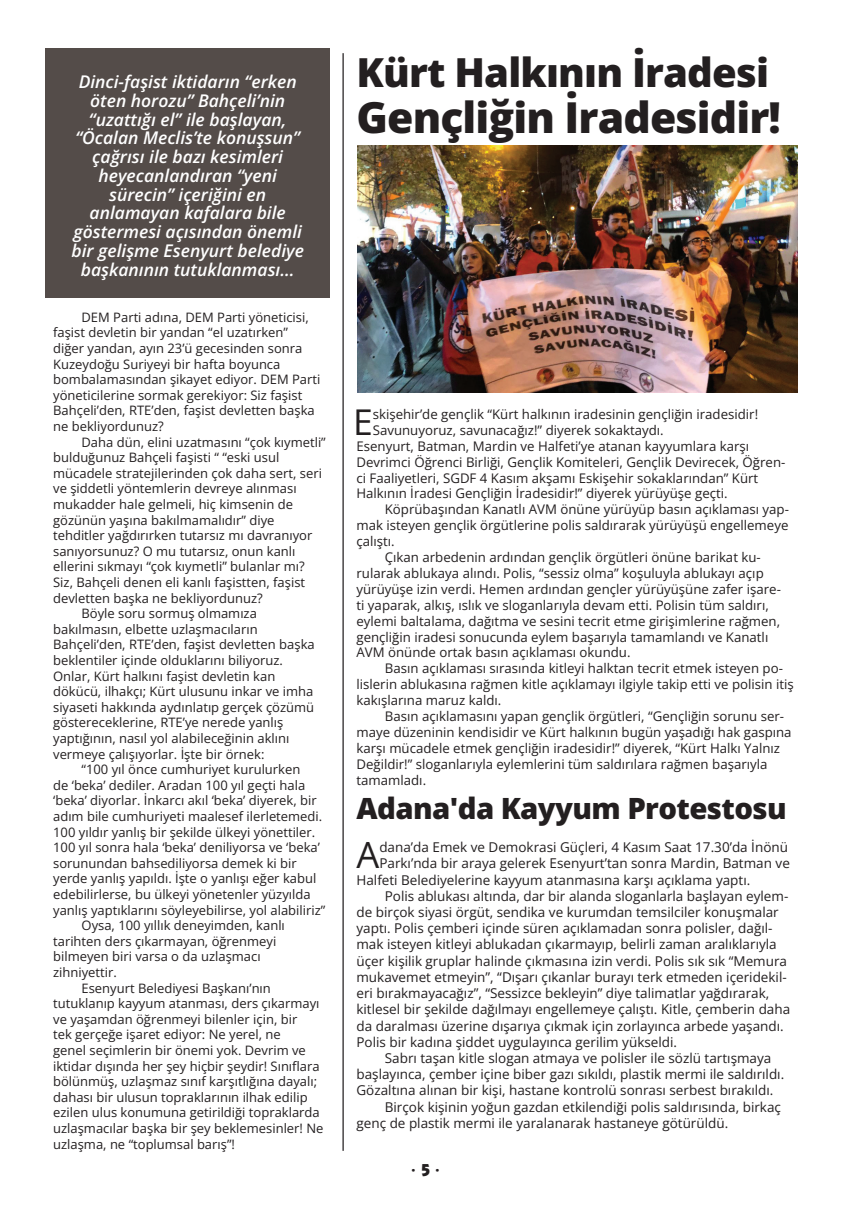
<style>
.page{position:relative;width:851px;height:1205px;background:#fff}
.page>*{position:absolute;margin:0;border:0;box-sizing:border-box;transform-origin:0 0}
.t1{font:42.62px "Open Sans";letter-spacing:-.02em;color:#231f20}
.t2{font:40px "Open Sans";letter-spacing:-.02em;color:#231f20}
.t3{font:36.25px "Open Sans";color:#231f20}
.t4{font:35.5px "Open Sans";color:#231f20}
.t5{font:29.25px "Open Sans";letter-spacing:-.02em;color:#231f20}
.t6{font:italic 17.5px/18.8px "Open Sans";color:#fff;text-align:center}
.t7{font:16.25px "Open Sans";color:#231f20}
.t8{font:13.5px "Open Sans";color:#231f20}
.t9{font:13.25px "Open Sans";color:#231f20}
.t10{font:13px/15.6px "Open Sans";color:#231f20}
.s1{font-family:"Revue BT"}
</style>
<div class="page">
<div style="left:46px;top:48px;width:284px;height:249px;background:#544c49"></div>
<hr style="left:342px;top:53px;width:1px;height:1098px;background:#231f20">
<img style="left:357px;top:145px;width:439px;height:247px">
<p class="t6" style="left:71px;top:72px;width:234px">Dinci-faşist iktidarın “erken öten horozu” Bahçeli’nin “uzattığı el” ile başlayan, “Öcalan Meclis’te konuşsun” çağrısı ile bazı kesimleri heyecanlandıran “yeni sürecin” içeriğini en anlamayan kafalara bile göstermesi açısından önemli bir gelişme Esenyurt belediye başkanının tutuklanması...</p>
<p class="t10" style="left:53px;top:309px;width:269px;text-indent:28px">DEM Parti adına, DEM Parti yöneticisi, faşist devletin bir yandan “el uzatırken” diğer yandan, ayın 23’ü gecesinden sonra Kuzeydoğu Suriyeyi bir hafta boyunca bombalamasından şikayet ediyor. DEM Parti yöneticilerine sormak gerekiyor: Siz faşist Bahçeli’den, RTE’den, faşist devletten başka ne bekliyordunuz?</p>
<p class="t10" style="left:81px;top:434px;width:246px">Daha dün, elini uzatmasını “çok kıymetli”</p>
<p class="t10" style="left:53px;top:449px;width:228px">bulduğunuz Bahçeli faşisti “ “eski usul</p>
<p class="t10" style="left:53px;top:465px;width:270px">mücadele stratejilerinden çok daha sert, seri</p>
<p class="t10" style="left:53px;top:480px;width:245px">ve şiddetli yöntemlerin devreye alınması</p>
<p class="t10" style="left:53px;top:496px;width:241px">mukadder hale gelmeli, hiç kimsenin de</p>
<p class="t10" style="left:53px;top:512px;width:223px">gözünün yaşına bakılmamalıdır” diye</p>
<p class="t10" style="left:53px;top:527px;width:260px">tehditler yağdırırken tutarsız mı davranıyor</p>
<p class="t10" style="left:53px;top:543px;width:244px">sanıyorsunuz? O mu tutarsız, onun kanlı</p>
<p class="t10" style="left:53px;top:558px;width:253px">ellerini sıkmayı “çok kıymetli” bulanlar mı?</p>
<p class="t10" style="left:53px;top:574px;width:253px">Siz, Bahçeli denen eli kanlı faşistten, faşist</p>
<p class="t10" style="left:53px;top:590px;width:211px">devletten başka ne bekliyordunuz?</p>
<p class="t10" style="left:81px;top:605px;width:177px">Böyle soru sormuş olmamıza</p>
<p class="t10" style="left:53px;top:621px;width:206px">bakılmasın, elbette uzlaşmacıların</p>
<p class="t10" style="left:53px;top:636px;width:263px">Bahçeli’den, RTE’den, faşist devletten başka</p>
<p class="t10" style="left:53px;top:652px;width:231px">beklentiler içinde olduklarını biliyoruz.</p>
<p class="t10" style="left:53px;top:668px;width:223px">Onlar, Kürt halkını faşist devletin kan</p>
<p class="t10" style="left:53px;top:683px;width:262px">dökücü, ilhakçı; Kürt ulusunu inkar ve imha</p>
<p class="t10" style="left:53px;top:699px;width:262px">siyaseti hakkında aydınlatıp gerçek çözümü</p>
<p class="t10" style="left:53px;top:714px;width:231px">göstereceklerine, RTE’ye nerede yanlış</p>
<p class="t10" style="left:53px;top:730px;width:238px">yaptığının, nasıl yol alabileceğinin aklını</p>
<p class="t10" style="left:53px;top:746px;width:213px">vermeye çalışıyorlar. İşte bir örnek:</p>
<p class="t10" style="left:81px;top:761px;width:220px">“100 yıl önce cumhuriyet kurulurken</p>
<p class="t10" style="left:53px;top:777px;width:253px">de ‘beka’ dediler. Aradan 100 yıl geçti hala</p>
<p class="t10" style="left:53px;top:792px;width:265px">‘beka’ diyorlar. İnkarcı akıl ‘beka’ diyerek, bir</p>
<p class="t10" style="left:53px;top:808px;width:270px">adım bile cumhuriyeti maalesef ilerletemedi.</p>
<p class="t10" style="left:53px;top:824px;width:263px">100 yıldır yanlış bir şekilde ülkeyi yönettiler.</p>
<p class="t10" style="left:53px;top:839px;width:268px">100 yıl sonra hala ‘beka’ deniliyorsa ve ‘beka’</p>
<p class="t10" style="left:53px;top:855px;width:245px">sorunundan bahsediliyorsa demek ki bir</p>
<p class="t10" style="left:53px;top:870px;width:264px">yerde yanlış yapıldı. İşte o yanlışı eğer kabul</p>
<p class="t10" style="left:53px;top:886px;width:259px">edebilirlerse, bu ülkeyi yönetenler yüzyılda</p>
<p class="t10" style="left:53px;top:902px;width:273px">yanlış yaptıklarını söyleyebilirse, yol alabiliriz”</p>
<p class="t10" style="left:81px;top:917px;width:205px">Oysa, 100 yıllık deneyimden, kanlı</p>
<p class="t10" style="left:53px;top:933px;width:225px">tarihten ders çıkarmayan, öğrenmeyi</p>
<p class="t10" style="left:53px;top:948px;width:209px">bilmeyen biri varsa o da uzlaşmacı</p>
<p class="t10" style="left:53px;top:964px;width:65px">zihniyettir.</p>
<p class="t10" style="left:81px;top:980px;width:191px">Esenyurt Belediyesi Başkanı’nın</p>
<p class="t10" style="left:53px;top:995px;width:268px">tutuklanıp kayyum atanması, ders çıkarmayı</p>
<p class="t10" style="left:53px;top:1011px;width:245px">ve yaşamdan öğrenmeyi bilenler için, bir</p>
<p class="t10" style="left:53px;top:1026px;width:229px">tek gerçeğe işaret ediyor: Ne yerel, ne</p>
<p class="t10" style="left:53px;top:1042px;width:254px">genel seçimlerin bir önemi yok. Devrim ve</p>
<p class="t10" style="left:53px;top:1058px;width:268px">iktidar dışında her şey hiçbir şeydir! Sınıflara</p>
<p class="t10" style="left:53px;top:1073px;width:265px">bölünmüş, uzlaşmaz sınıf karşıtlığına dayalı;</p>
<p class="t10" style="left:53px;top:1089px;width:256px">dahası bir ulusun topraklarının ilhak edilip</p>
<p class="t10" style="left:53px;top:1104px;width:268px">ezilen ulus konumuna getirildiği topraklarda</p>
<p class="t10" style="left:53px;top:1120px;width:272px">uzlaşmacılar başka bir şey beklemesinler! Ne</p>
<p class="t10" style="left:53px;top:1136px;width:183px">uzlaşma, ne “toplumsal barış”!</p>
<h2 class="t2" style="left:356px;top:46px;width:414px">Kürt Halkının İradesi</h2>
<h1 class="t1" style="left:356px;top:88px;width:426px">Gençliğin İradesidir!</h1>
<h3 class="t4" style="left:353px;top:398px;width:21px">E</h3>
<p class="t9" style="left:372px;top:405px;width:387px">skişehir’de gençlik “Kürt halkının iradesinin gençliğin iradesidir!</p>
<p class="t9" style="left:372px;top:421px;width:292px">Savunuyoruz, savunacağız!” diyerek sokaktaydı.</p>
<p class="t9" style="left:356px;top:437px;width:394px">Esenyurt, Batman, Mardin ve Halfeti’ye atanan kayyumlara karşı</p>
<p class="t9" style="left:356px;top:453px;width:430px">Devrimci Öğrenci Birliği, Gençlik Komiteleri, Gençlik Devirecek, Öğren-</p>
<p class="t9" style="left:356px;top:469px;width:403px">ci Faaliyetleri, SGDF 4 Kasım akşamı Eskişehir sokaklarından” Kürt</p>
<p class="t9" style="left:356px;top:484px;width:372px">Halkının İradesi Gençliğin İradesidir!” diyerek yürüyüşe geçti.</p>
<p class="t9" style="left:385px;top:500px;width:405px">Köprübaşından Kanatlı AVM önüne yürüyüp basın açıklaması yap-</p>
<p class="t9" style="left:356px;top:516px;width:433px">mak isteyen gençlik örgütlerine polis saldırarak yürüyüşü engellemeye</p>
<p class="t9" style="left:356px;top:532px;width:40px">çalıştı.</p>
<p class="t9" style="left:385px;top:548px;width:377px">Çıkan arbedenin ardından gençlik örgütleri önüne barikat ku-</p>
<p class="t9" style="left:356px;top:564px;width:409px">rularak ablukaya alındı. Polis, “sessiz olma” koşuluyla ablukayı açıp</p>
<p class="t9" style="left:356px;top:580px;width:426px">yürüyüşe izin verdi. Hemen ardından gençler yürüyüşüne zafer işare-</p>
<p class="t9" style="left:356px;top:596px;width:414px">ti yaparak, alkış, ıslık ve sloganlarıyla devam etti. Polisin tüm saldırı,</p>
<p class="t9" style="left:356px;top:612px;width:425px">eylemi baltalama, dağıtma ve sesini tecrit etme girişimlerine rağmen,</p>
<p class="t9" style="left:356px;top:628px;width:413px">gençliğin iradesi sonucunda eylem başarıyla tamamlandı ve Kanatlı</p>
<p class="t9" style="left:356px;top:643px;width:275px">AVM önünde ortak basın açıklaması okundu.</p>
<p class="t9" style="left:385px;top:659px;width:399px">Basın açıklaması sırasında kitleyi halktan tecrit etmek isteyen po-</p>
<p class="t9" style="left:356px;top:675px;width:439px">lislerin ablukasına rağmen kitle açıklamayı ilgiyle takip etti ve polisin itiş</p>
<p class="t9" style="left:356px;top:691px;width:146px">kakışlarına maruz kaldı.</p>
<p class="t9" style="left:385px;top:707px;width:401px">Basın açıklamasını yapan gençlik örgütleri, “Gençliğin sorunu ser-</p>
<p class="t9" style="left:356px;top:723px;width:436px">maye düzeninin kendisidir ve Kürt halkının bugün yaşadığı hak gaspına</p>
<p class="t9" style="left:356px;top:739px;width:425px">karşı mücadele etmek gençliğin iradesidir!” diyerek, “Kürt Halkı Yalnız</p>
<p class="t9" style="left:356px;top:755px;width:412px">Değildir!” sloganlarıyla eylemlerini tüm saldırılara rağmen başarıyla</p>
<p class="t9" style="left:356px;top:771px;width:71px">tamamladı.</p>
<h3 class="t5" style="left:356px;top:788px;width:431px">Adana'da Kayyum Protestosu</h3>
<h3 class="t3" style="left:356px;top:830px;width:24px">A</h3>
<p class="t8" style="left:379px;top:838px;width:410px">dana’da Emek ve Demokrasi Güçleri, 4 Kasım Saat 17.30’da İnönü</p>
<p class="t8" style="left:379px;top:854px;width:412px">Parkı’nda bir araya gelerek Esenyurt’tan sonra Mardin, Batman ve</p>
<p class="t8" style="left:356px;top:870px;width:395px">Halfeti Belediyelerine kayyum atanmasına karşı açıklama yaptı.</p>
<p class="t8" style="left:385px;top:887px;width:405px">Polis ablukası altında, dar bir alanda sloganlarla başlayan eylem-</p>
<p class="t8" style="left:356px;top:903px;width:424px">de birçok siyasi örgüt, sendika ve kurumdan temsilciler konuşmalar</p>
<p class="t8" style="left:356px;top:919px;width:417px">yaptı. Polis çemberi içinde süren açıklamadan sonra polisler, dağıl-</p>
<p class="t8" style="left:356px;top:935px;width:421px">mak isteyen kitleyi ablukadan çıkarmayıp, belirli zaman aralıklarıyla</p>
<p class="t8" style="left:356px;top:951px;width:432px">üçer kişilik gruplar halinde çıkmasına izin verdi. Polis sık sık “Memura</p>
<p class="t8" style="left:356px;top:968px;width:431px">mukavemet etmeyin”, “Dışarı çıkanlar burayı terk etmeden içeridekil-</p>
<p class="t8" style="left:356px;top:984px;width:414px">eri bırakmayacağız”, “Sessizce bekleyin” diye talimatlar yağdırarak,</p>
<p class="t8" style="left:356px;top:1000px;width:435px">kitlesel bir şekilde dağılmayı engellemeye çalıştı. Kitle, çemberin daha</p>
<p class="t8" style="left:356px;top:1016px;width:428px">da daralması üzerine dışarıya çıkmak için zorlayınca arbede yaşandı.</p>
<p class="t8" style="left:356px;top:1032px;width:322px">Polis bir kadına şiddet uygulayınca gerilim yükseldi.</p>
<p class="t8" style="left:385px;top:1049px;width:388px">Sabrı taşan kitle slogan atmaya ve polisler ile sözlü tartışmaya</p>
<p class="t8" style="left:356px;top:1065px;width:429px">başlayınca, çember içine biber gazı sıkıldı, plastik mermi ile saldırıldı.</p>
<p class="t8" style="left:356px;top:1081px;width:418px">Gözaltına alınan bir kişi, hastane kontrolü sonrası serbest bırakıldı.</p>
<p class="t8" style="left:385px;top:1097px;width:397px">Birçok kişinin yoğun gazdan etkilendiği polis saldırısında, birkaç</p>
<p class="t8" style="left:356px;top:1113px;width:373px">genç de plastik mermi ile yaralanarak hastaneye götürüldü.</p>
<p class="t7" style="left:411px;top:1159px;width:30px">· <span class="s1">5</span> ·</p>
</div>
